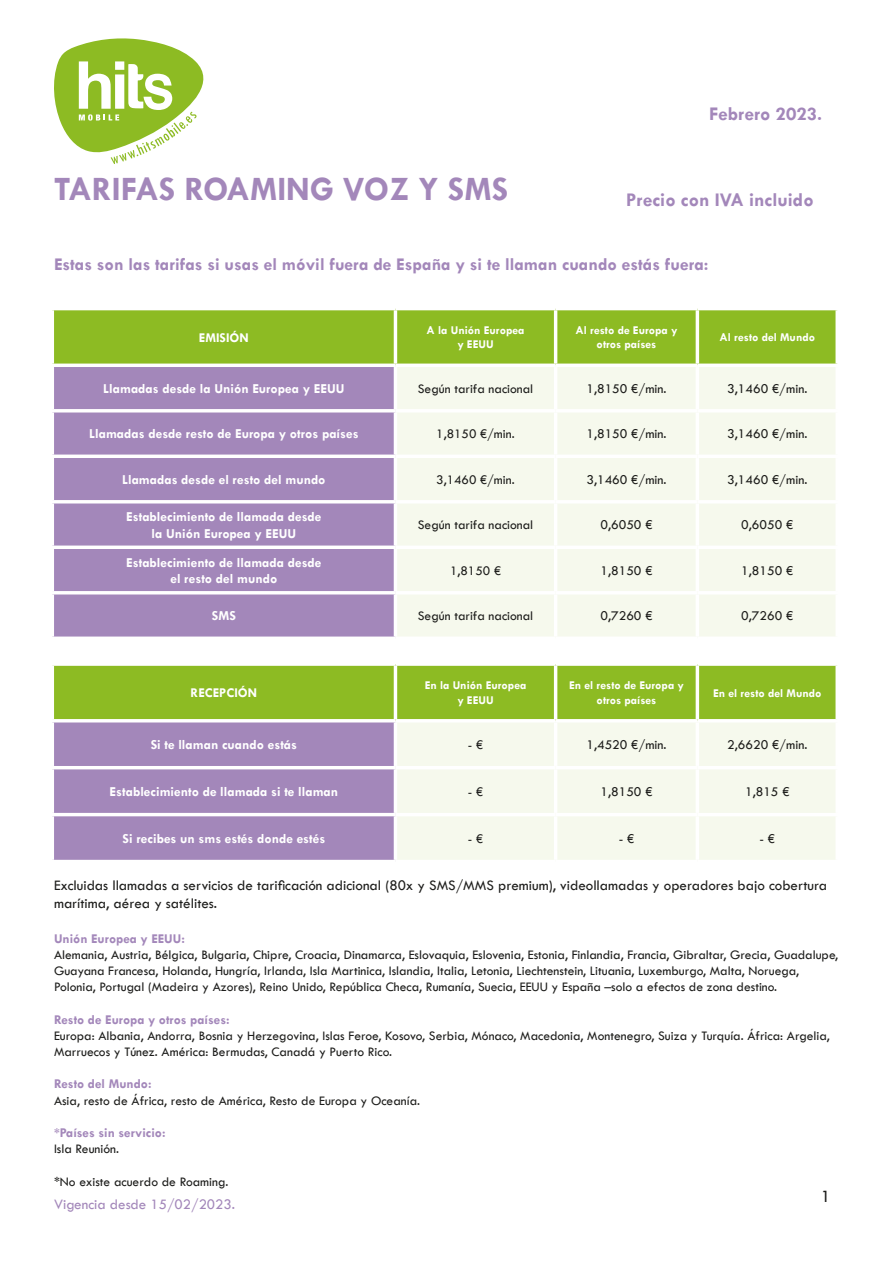
<style>
.page{position:relative;width:893px;height:1263px;background:#fff}
.page>*{position:absolute;margin:0;border:0;box-sizing:border-box;transform-origin:0 0}
.t1{font:700 34.5px "Tw Cen";color:#a387ba}
.t2{font:700 19.5px "Tw Cen";color:#a387ba}
.t3{font:700 18px "Tw Cen";color:#a387ba}
.t4{font:18px "Tw Cen";color:#1d1d1b}
.t5{font:15px/18px "Tw Cen";color:#1d1d1b}
.t6{font:15px "Tw Cen";color:#a387ba}
.t7{font:700 13.8px/16.5px "Tw Cen";color:#fff;text-align:center}
.t8{font:13.8px "Tw Cen";color:#1d1d1b}
.t9{font:13.5px/16.2px "Tw Cen";color:#1d1d1b}
.t10{font:700 13.5px "Tw Cen";color:#a387ba}
.t11{font:700 13.5px "Tw Cen";color:#fff}
.t12{font:700 12px/14.4px "Tw Cen";color:#fff;text-align:center}
</style>
<div class="page">
<svg style="left:54px;top:38px;width:150px;height:126px"></svg>
<div style="left:54px;top:310px;width:781px;height:54px;background:#8dbb23"></div>
<div style="left:54px;top:367px;width:340px;height:269px;background:#a387ba"></div>
<div style="left:397px;top:367px;width:438px;height:269px;background:#f6f9ed"></div>
<hr style="left:394px;top:310px;width:3px;height:54px;background:#fff">
<hr style="left:554px;top:310px;width:3px;height:54px;background:#fff">
<hr style="left:696px;top:310px;width:3px;height:54px;background:#fff">
<hr style="left:556px;top:409px;width:141px;height:3px;background:#fff">
<hr style="left:556px;top:455px;width:141px;height:3px;background:#fff">
<hr style="left:556px;top:500px;width:141px;height:3px;background:#fff">
<hr style="left:556px;top:545px;width:141px;height:4px;background:#fff">
<hr style="left:556px;top:591px;width:141px;height:3px;background:#fff">
<hr style="left:554px;top:367px;width:3px;height:42px;background:#fff">
<hr style="left:51px;top:409px;width:344px;height:3px;background:#fff">
<hr style="left:395px;top:409px;width:161px;height:3px;background:#fff">
<hr style="left:554px;top:412px;width:3px;height:43px;background:#fff">
<hr style="left:51px;top:455px;width:344px;height:3px;background:#fff">
<hr style="left:395px;top:455px;width:161px;height:3px;background:#fff">
<hr style="left:554px;top:458px;width:3px;height:42px;background:#fff">
<hr style="left:51px;top:500px;width:344px;height:3px;background:#fff">
<hr style="left:395px;top:500px;width:161px;height:3px;background:#fff">
<hr style="left:554px;top:503px;width:3px;height:42px;background:#fff">
<svg style="left:52px;top:545px;width:343px;height:4px"></svg>
<hr style="left:395px;top:545px;width:161px;height:4px;background:#fff">
<hr style="left:554px;top:549px;width:3px;height:42px;background:#fff">
<hr style="left:51px;top:591px;width:344px;height:3px;background:#fff">
<hr style="left:395px;top:591px;width:161px;height:3px;background:#fff">
<hr style="left:554px;top:594px;width:3px;height:42px;background:#fff">
<svg style="left:52px;top:636px;width:343px;height:1px"></svg>
<hr style="left:696px;top:367px;width:3px;height:42px;background:#fff">
<hr style="left:697px;top:409px;width:142px;height:3px;background:#fff">
<hr style="left:696px;top:412px;width:3px;height:43px;background:#fff">
<hr style="left:697px;top:455px;width:142px;height:3px;background:#fff">
<hr style="left:696px;top:458px;width:3px;height:42px;background:#fff">
<hr style="left:697px;top:500px;width:142px;height:3px;background:#fff">
<hr style="left:696px;top:503px;width:3px;height:42px;background:#fff">
<hr style="left:697px;top:545px;width:142px;height:4px;background:#fff">
<hr style="left:696px;top:549px;width:3px;height:42px;background:#fff">
<hr style="left:697px;top:591px;width:142px;height:3px;background:#fff">
<hr style="left:696px;top:594px;width:3px;height:42px;background:#fff">
<svg style="left:835px;top:310px;width:3px;height:54px"></svg>
<div style="left:54px;top:666px;width:781px;height:53px;background:#8dbb23"></div>
<div style="left:54px;top:722px;width:340px;height:138px;background:#a387ba"></div>
<div style="left:397px;top:723px;width:438px;height:137px;background:#f6f9ed"></div>
<svg style="left:52px;top:665px;width:343px;height:1px"></svg>
<svg style="left:395px;top:664px;width:161px;height:2px"></svg>
<hr style="left:394px;top:666px;width:3px;height:53px;background:#fff">
<svg style="left:556px;top:665px;width:141px;height:1px"></svg>
<hr style="left:554px;top:666px;width:3px;height:53px;background:#fff">
<svg style="left:697px;top:664px;width:140px;height:2px"></svg>
<hr style="left:696px;top:666px;width:3px;height:53px;background:#fff">
<hr style="left:556px;top:766px;width:141px;height:3px;background:#fff">
<hr style="left:556px;top:813px;width:141px;height:3px;background:#fff">
<hr style="left:554px;top:722px;width:3px;height:44px;background:#fff">
<hr style="left:51px;top:766px;width:344px;height:3px;background:#fff">
<hr style="left:395px;top:766px;width:161px;height:3px;background:#fff">
<hr style="left:554px;top:769px;width:3px;height:44px;background:#fff">
<hr style="left:51px;top:813px;width:344px;height:3px;background:#fff">
<hr style="left:395px;top:813px;width:161px;height:3px;background:#fff">
<hr style="left:554px;top:816px;width:3px;height:44px;background:#fff">
<hr style="left:696px;top:722px;width:3px;height:44px;background:#fff">
<hr style="left:697px;top:766px;width:142px;height:3px;background:#fff">
<hr style="left:696px;top:769px;width:3px;height:44px;background:#fff">
<hr style="left:697px;top:813px;width:142px;height:3px;background:#fff">
<hr style="left:696px;top:816px;width:3px;height:44px;background:#fff">
<svg style="left:835px;top:666px;width:1px;height:53px"></svg>
<h1 class="t1" style="left:54px;top:169px;width:456px">TARIFAS ROAMING VOZ Y SMS</h1>
<h2 class="t2" style="left:709px;top:102px;width:114px">Febrero 2023.</h2>
<h2 class="t2" style="left:626px;top:188px;width:189px">Precio con IVA incluido</h2>
<h3 class="t3" style="left:54px;top:253px;width:656px">Estas son las tarifas si usas el móvil fuera de España y si te llaman cuando estás fuera:</h3>
<p class="t11" style="left:199px;top:329px;width:51px">EMISIÓN</p>
<p class="t12" style="left:427px;top:323px;width:99px">A la Unión Europea y EEUU</p>
<p class="t12" style="left:575px;top:323px;width:103px">Al resto de Europa y otros países</p>
<p class="t12" style="left:719px;top:330px;width:97px">Al resto del Mundo</p>
<p class="t7" style="left:103px;top:380px;width:243px">Llamadas desde la Unión Europea y EEUU</p>
<p class="t9" style="left:418px;top:380px;width:117px">Según tarifa nacional</p>
<p class="t8" style="left:586px;top:380px;width:82px">1,8150 €/min.</p>
<p class="t8" style="left:727px;top:380px;width:82px">3,1460 €/min.</p>
<p class="t7" style="left:89px;top:425px;width:271px">Llamadas desde resto de Europa y otros países</p>
<p class="t9" style="left:436px;top:426px;width:80px">1,8150 €/min.</p>
<p class="t8" style="left:586px;top:426px;width:82px">1,8150 €/min.</p>
<p class="t8" style="left:727px;top:426px;width:82px">3,1460 €/min.</p>
<p class="t7" style="left:122px;top:471px;width:205px">Llamadas desde el resto del mundo</p>
<p class="t9" style="left:436px;top:471px;width:80px">3,1460 €/min.</p>
<p class="t8" style="left:586px;top:471px;width:82px">3,1460 €/min.</p>
<p class="t8" style="left:727px;top:471px;width:82px">3,1460 €/min.</p>
<p class="t7" style="left:126px;top:508px;width:197px">Establecimiento de llamada desde la Unión Europea y EEUU</p>
<p class="t9" style="left:418px;top:517px;width:117px">Según tarifa nacional</p>
<p class="t8" style="left:600px;top:517px;width:54px">0,6050 €</p>
<p class="t8" style="left:741px;top:517px;width:54px">0,6050 €</p>
<p class="t7" style="left:126px;top:553px;width:197px">Establecimiento de llamada desde el resto del mundo</p>
<p class="t9" style="left:450px;top:562px;width:52px">1,8150 €</p>
<p class="t8" style="left:600px;top:562px;width:54px">1,8150 €</p>
<p class="t8" style="left:741px;top:562px;width:54px">1,8150 €</p>
<p class="t7" style="left:212px;top:607px;width:26px">SMS</p>
<p class="t9" style="left:418px;top:608px;width:117px">Según tarifa nacional</p>
<p class="t8" style="left:600px;top:608px;width:54px">0,7260 €</p>
<p class="t8" style="left:741px;top:608px;width:54px">0,7260 €</p>
<p class="t11" style="left:191px;top:685px;width:68px">RECEPCIÓN</p>
<p class="t12" style="left:425px;top:678px;width:103px">En la Unión Europea y EEUU</p>
<p class="t12" style="left:569px;top:678px;width:116px">En el resto de Europa y otros países</p>
<p class="t12" style="left:713px;top:685px;width:110px">En el resto del Mundo</p>
<p class="t7" style="left:151px;top:736px;width:148px">Si te llaman cuando estás</p>
<p class="t9" style="left:468px;top:736px;width:17px">- €</p>
<p class="t8" style="left:586px;top:736px;width:82px">1,4520 €/min.</p>
<p class="t8" style="left:727px;top:736px;width:82px">2,6620 €/min.</p>
<p class="t7" style="left:110px;top:783px;width:230px">Establecimiento de llamada si te llaman</p>
<p class="t9" style="left:468px;top:783px;width:17px">- €</p>
<p class="t8" style="left:600px;top:783px;width:54px">1,8150 €</p>
<p class="t8" style="left:745px;top:783px;width:46px">1,815 €</p>
<p class="t7" style="left:123px;top:830px;width:204px">Si recibes un sms estés donde estés</p>
<p class="t9" style="left:468px;top:830px;width:17px">- €</p>
<p class="t8" style="left:619px;top:830px;width:17px">- €</p>
<p class="t8" style="left:759px;top:830px;width:17px">- €</p>
<p class="t5" style="left:54px;top:876px;width:775px">Excluidas llamadas a servicios de tarificación adicional (80x y SMS/MMS premium), videollamadas y operadores bajo cobertura marítima, aérea y satélites.</p>
<p class="t10" style="left:54px;top:930px;width:132px">Unión Europea y EEUU:</p>
<p class="t9" style="left:54px;top:946px;width:786px">Alemania, Austria, Bélgica, Bulgaria, Chipre, Croacia, Dinamarca, Eslovaquia, Eslovenia, Estonia, Finlandia, Francia, Gibraltar, Grecia, Guadalupe,<br>Guayana Francesa, Holanda, Hungría, Irlanda, Isla Martinica, Islandia, Italia, Letonia, Liechtenstein, Lituania, Luxemburgo, Malta, Noruega,<br>Polonia, Portugal (Madeira y Azores), Reino Unido, República Checa, Rumanía, Suecia, EEUU y España –solo a efectos de zona destino.</p>
<p class="t10" style="left:54px;top:1011px;width:177px">Resto de Europa y otros países:</p>
<p class="t9" style="left:54px;top:1027px;width:777px">Europa: Albania, Andorra, Bosnia y Herzegovina, Islas Feroe, Kosovo, Serbia, Mónaco, Macedonia, Montenegro, Suiza y Turquía. África: Argelia,<br>Marruecos y Túnez. América: Bermudas, Canadá y Puerto Rico.</p>
<p class="t10" style="left:54px;top:1076px;width:99px">Resto del Mundo:</p>
<p class="t9" style="left:54px;top:1092px;width:368px">Asia, resto de África, resto de América, Resto de Europa y Oceanía.</p>
<p class="t10" style="left:54px;top:1124px;width:113px">*Países sin servicio:</p>
<p class="t9" style="left:54px;top:1141px;width:67px">Isla Reunión.</p>
<p class="t9" style="left:54px;top:1173px;width:176px">*No existe acuerdo de Roaming.</p>
<p class="t6" style="left:54px;top:1195px;width:183px">Vigencia desde 15/02/2023.</p>
<h3 class="t4" style="left:821px;top:1186px;width:11px">1</h3>
</div>
